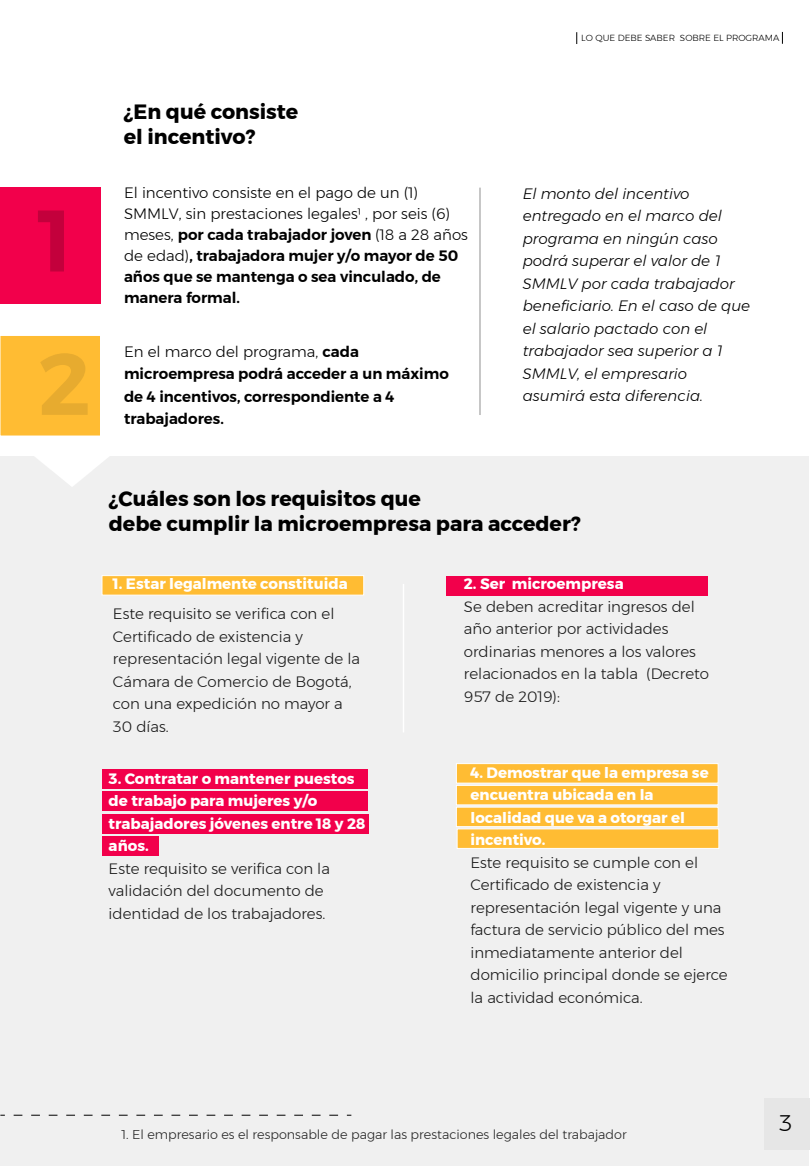
<style>
.page{position:relative;width:810px;height:1167px;background:#fff}
.page>*{position:absolute;margin:0;border:0;box-sizing:border-box;transform-origin:0 0}
.t1{font:600 87.07px "Montserrat";color:#c3003c}
.t2{font:600 87.07px "Montserrat";color:#e7ab2f}
.t3{font:300 22.5px "Montserrat";color:#000}
.t4{font:700 20.62px/24.8px "Montserrat";color:#000}
.t5{font:300 15px/22.5px "Montserrat";color:#191919}
.t6{font:italic 300 15px/22.5px "Montserrat";color:#000}
.t7{font:700 15px/22.5px "Montserrat";color:#fff}
.t8{font:300 15px/21px "Montserrat";color:#000}
.t9{font:600 15px/22.5px "Montserrat";color:#000}
.t10{font:300 12.75px "Montserrat";color:#252525}
.t11{font:300 8.85px "Montserrat";color:#000}
.s1{font-weight:600}
.s2{font-weight:300}
</style>
<div class="page">
<div style="left:1px;top:455px;width:808px;height:710px;background:#f0f0f0"></div>
<div style="left:102px;top:575px;width:262px;height:20px;background:#ffbc33;border:1px solid #fff"></div>
<div style="left:102px;top:769px;width:266px;height:20px;background:#f2004b"></div>
<div style="left:102px;top:791px;width:266px;height:19px;background:#f2004b"></div>
<div style="left:102px;top:814px;width:267px;height:20px;background:#f2004b"></div>
<div style="left:102px;top:836px;width:57px;height:19px;background:#f2004b"></div>
<div style="left:447px;top:576px;width:261px;height:19px;background:#f2004b"></div>
<div style="left:0;top:188px;width:100px;height:116px;background:#f2004b"></div>
<div style="left:0;top:335px;width:100px;height:101px;background:#ffbc33"></div>
<div style="left:0;top:335px;width:101px;height:101px;border:1px solid #fff"></div>
<hr style="left:480px;top:188px;width:1px;height:227px;background:#8f8f8f">
<svg style="left:31px;top:455px;width:82px;height:31px"></svg>
<svg style="left:14px;top:1114px;width:337px;height:1px"></svg>
<hr style="left:403px;top:584px;width:1px;height:148px;background:#fff">
<div style="left:456px;top:763px;width:262px;height:20px;background:#ffbc33;border:1px solid #fff"></div>
<div style="left:456px;top:785px;width:262px;height:20px;background:#ffbc33;border:1px solid #fff"></div>
<div style="left:456px;top:806px;width:262px;height:20px;background:#ffbc33;border:1px solid #fff"></div>
<div style="left:457px;top:828px;width:262px;height:20px;background:#ffbc33;border:1px solid #fff"></div>
<svg style="left:576px;top:32px;width:1px;height:12px"></svg>
<svg style="left:782px;top:32px;width:1px;height:12px"></svg>
<div style="left:764px;top:1098px;width:46px;height:51px;background:#e6e6e6"></div>
<h1 class="t1" style="left:39px;top:171px;width:36px">1</h1>
<h1 class="t2" style="left:39px;top:315px;width:53px">2</h1>
<h3 class="t4" style="left:124px;top:100px;width:176px">¿En qué consiste el incentivo?</h3>
<p class="t8" style="left:124px;top:182px;width:345px">El incentivo consiste en el pago de un (1)<br>SMMLV, sin prestaciones legales1 , por seis (6) meses, <span class="s1">por cada trabajador joven</span> (18 a 28 años de edad)<span class="s1">, trabajadora mujer y/o mayor de 50 años que se mantenga o sea vinculado, de manera formal.</span></p>
<p class="t9" style="left:124px;top:340px;width:326px"><span class="s2">En el marco del programa,</span> cada microempresa podrá acceder a un máximo de 4 incentivos, correspondiente a 4 trabajadores.</p>
<p class="t11" style="left:581px;top:31px;width:200px">LO QUE DEBE SABER SOBRE EL PROGRAMA</p>
<p class="t6" style="left:523px;top:182px;width:229px">El monto del incentivo entregado en el marco del programa en ningún caso podrá superar el valor de 1<br>SMMLV por cada trabajador beneficiario. En el caso de que el salario pactado con el trabajador sea superior a 1<br>SMMLV, el empresario asumirá esta diferencia.</p>
<h3 class="t4" style="left:109px;top:486px;width:473px">¿Cuáles son los requisitos que<br>debe cumplir la microempresa para acceder?</h3>
<p class="t7" style="left:113px;top:572px;width:236px">1. Estar legalmente constituida</p>
<p class="t5" style="left:113px;top:602px;width:249px">Este requisito se verifica con el<br>Certificado de existencia y representación legal vigente de la<br>Cámara de Comercio de Bogotá, con una expedición no mayor a<br>30 días.</p>
<p class="t7" style="left:109px;top:767px;width:258px">3. Contratar o mantener puestos de trabajo para mujeres y/o trabajadores jóvenes entre 18 y 28 años.</p>
<p class="t5" style="left:109px;top:856px;width:223px">Este requisito se verifica con la validación del documento de identidad de los trabajadores.</p>
<p class="t7" style="left:464px;top:572px;width:161px">2. Ser microempresa</p>
<p class="t5" style="left:464px;top:595px;width:247px">Se deben acreditar ingresos del año anterior por actividades ordinarias menores a los valores relacionados en la tabla (Decreto<br>957 de 2019):</p>
<p class="t7" style="left:471px;top:761px;width:240px">4. Demostrar que la empresa se encuentra ubicada en la localidad que va a otorgar el incentivo.</p>
<p class="t5" style="left:471px;top:850px;width:259px">Este requisito se cumple con el<br>Certificado de existencia y representación legal vigente y una factura de servicio público del mes inmediatamente anterior del domicilio principal donde se ejerce la actividad económica.</p>
<p class="t10" style="left:121px;top:1125px;width:507px">1. El empresario es el responsable de pagar las prestaciones legales del trabajador</p>
<h2 class="t3" style="left:779px;top:1105px;width:15px">3</h2>
</div>
